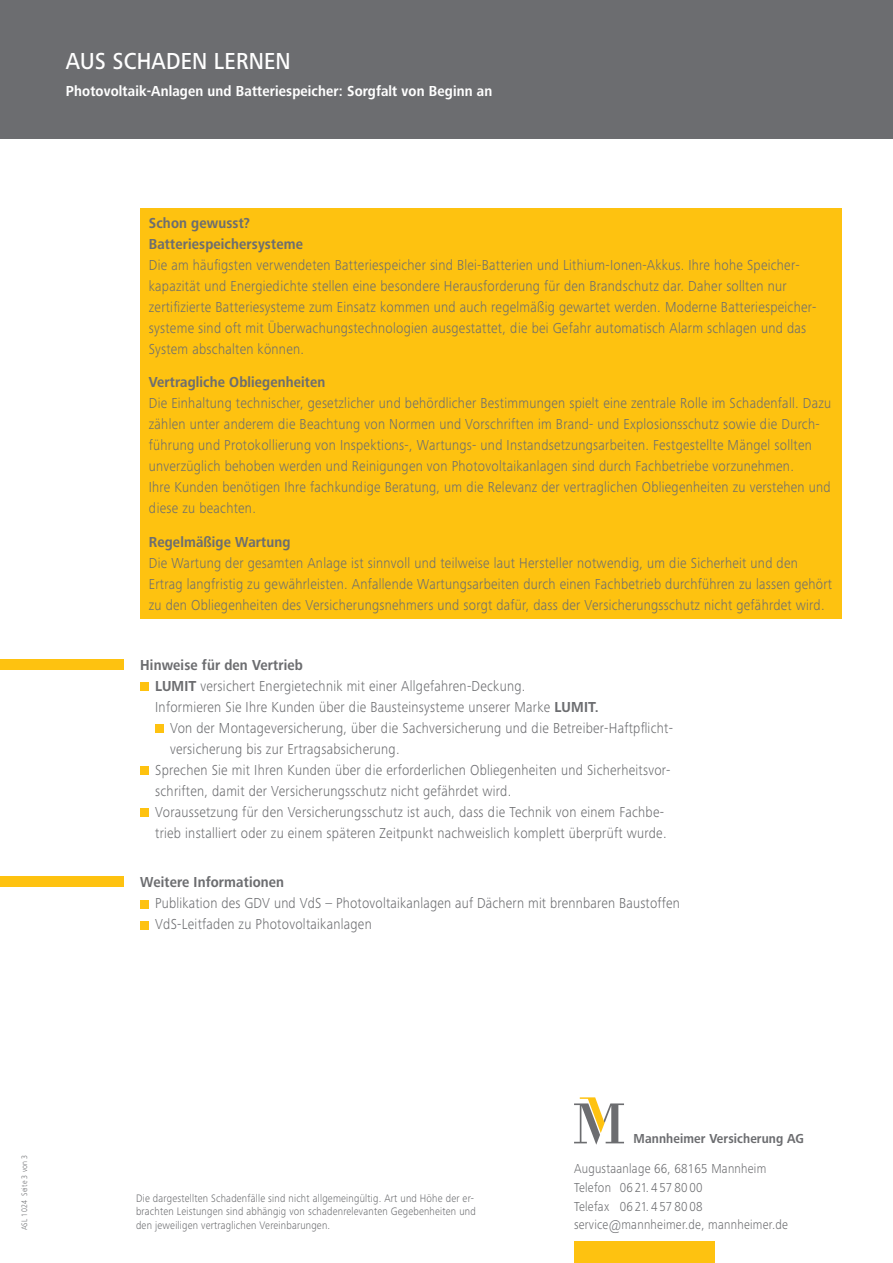
<style>
.page{position:relative;width:893px;height:1263px;background:#fff}
.page>*{position:absolute;margin:0;border:0;box-sizing:border-box;transform-origin:0 0}
.t1{font:500 24px "Frutiger Next Pro";letter-spacing:.01em;color:#fff;scale:.9 1}
.t2{font:300 15px/21px "Frutiger Next Pro";letter-spacing:.02em;color:#6c6d70;scale:.9 1}
.t3{font:700 15px/21px "Frutiger Next Pro";letter-spacing:.01em;color:#6c6d70;scale:.9 1}
.t4{font:700 15px "Frutiger Next Pro";letter-spacing:.01em;color:#fff;scale:.9 1}
.t5{font:300 13.5px/18.8px "Frutiger Next Pro";letter-spacing:.02em;color:#6c6d70;scale:.9 1}
.t6{font:700 13.5px "Frutiger Next Pro";letter-spacing:.01em;color:#6c6d70;scale:.9 1}
.t7{font:300 11.25px/13.5px "Frutiger Next Pro";letter-spacing:.02em;color:#6c6d70;scale:.9 1}
.t8{font:300 8.25px "Frutiger Next Pro";letter-spacing:.02em;color:#6c6d70;scale:.9 1}
.s1{font-weight:700}
</style>
<div class="page">
<div style="left:0;top:0;width:893px;height:138px;background:#6c6d70"></div>
<div style="left:574px;top:1242px;width:140px;height:21px;background:#fec210"></div>
<svg style="left:574px;top:1097px;width:50px;height:48px"></svg>
<div style="left:0;top:659px;width:123px;height:11px;background:#fec210"></div>
<div style="left:0;top:877px;width:123px;height:10px;background:#fec210"></div>
<div style="left:140px;top:682px;width:9px;height:9px;background:#fec210"></div>
<div style="left:155px;top:724px;width:9px;height:9px;background:#fec210"></div>
<div style="left:140px;top:766px;width:9px;height:9px;background:#fec210"></div>
<div style="left:140px;top:808px;width:9px;height:9px;background:#fec210"></div>
<div style="left:140px;top:900px;width:9px;height:8px;background:#fec210"></div>
<div style="left:140px;top:921px;width:9px;height:8px;background:#fec210"></div>
<div style="left:140px;top:208px;width:702px;height:411px;background:#fec210"></div>
<h1 class="t1" style="left:66px;top:48px;width:251px">AUS SCHADEN LERNEN</h1>
<p class="t4" style="left:66px;top:83px;width:475px">Photovoltaik-Anlagen und Batteriespeicher: Sorgfalt von Beginn an</p>
<p class="t3" style="left:149px;top:212px;width:173px">Schon gewusst?<br>Batteriespeichersysteme</p>
<p class="t2" style="left:149px;top:254px;width:743px">Die am häufigsten verwendeten Batteriespeicher sind Blei-Batterien und Lithium-Ionen-Akkus. Ihre hohe Speicher&shy;kapazität und Energiedichte stellen eine besondere Herausforderung für den Brandschutz dar. Daher sollten nur zertifizierte Batteriesysteme zum Einsatz kommen und auch regelmäßig gewartet werden. Moderne Batteriespeicher&shy;systeme sind oft mit Überwachungstechnologien ausgestattet, die bei Gefahr automatisch Alarm schlagen und das System abschalten können.</p>
<p class="t3" style="left:149px;top:372px;width:198px">Vertragliche Obliegenheiten</p>
<p class="t2" style="left:149px;top:393px;width:760px">Die Einhaltung technischer, gesetzlicher und behördlicher Bestimmungen spielt eine zentrale Rolle im Schadenfall. Dazu zählen unter anderem die Beachtung von Normen und Vorschriften im Brand- und Explosionsschutz sowie die Durch&shy;führung und Protokollierung von Inspektions-, Wartungs- und Instandsetzungsarbeiten. Festgestellte Mängel sollten unverzüglich behoben werden und Reinigungen von Photovoltaikanlagen sind durch Fachbetriebe vorzunehmen.<br>Ihre Kunden benötigen Ihre fachkundige Beratung, um die Relevanz der vertraglichen Obliegenheiten zu verstehen und diese zu beachten.</p>
<p class="t3" style="left:149px;top:532px;width:159px">Regelmäßige Wartung</p>
<p class="t2" style="left:149px;top:553px;width:761px">Die Wartung der gesamten Anlage ist sinnvoll und teilweise laut Hersteller notwendig, um die Sicherheit und den<br>Ertrag langfristig zu gewährleisten. Anfallende Wartungsarbeiten durch einen Fachbetrieb durchführen zu lassen gehört zu den Obliegenheiten des Versicherungsnehmers und sorgt dafür, dass der Versicherungsschutz nicht gefährdet wird.</p>
<p class="t3" style="left:140px;top:654px;width:182px">Hinweise für den Vertrieb</p>
<p class="t2" style="left:155px;top:675px;width:413px"><span class="s1">LUMIT</span> versichert Energietechnik mit einer Allgefahren-Deckung.</p>
<p class="t2" style="left:155px;top:696px;width:494px">Informieren Sie Ihre Kunden über die Bausteinsysteme unserer Marke <span class="s1">LUMIT.</span></p>
<p class="t2" style="left:170px;top:717px;width:560px">Von der Montageversicherung, über die Sachversicherung und die Betreiber-Haftpflicht-</p>
<p class="t2" style="left:170px;top:738px;width:256px">versicherung bis zur Ertragsabsicherung.</p>
<p class="t2" style="left:155px;top:759px;width:574px">Sprechen Sie mit Ihren Kunden über die erforderlichen Obliegenheiten und Sicherheitsvor-</p>
<p class="t2" style="left:155px;top:780px;width:397px">schriften, damit der Versicherungsschutz nicht gefährdet wird.</p>
<p class="t2" style="left:155px;top:801px;width:567px">Voraussetzung für den Versicherungsschutz ist auch, dass die Technik von einem Fachbe-</p>
<p class="t2" style="left:155px;top:822px;width:570px">trieb installiert oder zu einem späteren Zeitpunkt nachweislich komplett überprüft wurde.</p>
<p class="t3" style="left:140px;top:872px;width:161px">Weitere Informationen</p>
<p class="t2" style="left:155px;top:893px;width:584px">Publikation des GDV und VdS – Photovoltaikanlagen auf Dächern mit brennbaren Baustoffen<br>VdS-Leitfaden zu Photovoltaikanlagen</p>
<p class="t8" style="left:20px;top:1230px;width:85px;rotate:-90deg">ASL 1024 Seite 3 von 3</p>
<p class="t7" style="left:136px;top:1191px;width:379px">Die dargestellten Schadenfälle sind nicht allgemeingültig. Art und Höhe der er&shy;brachten Leistungen sind abhängig von schadenrelevanten Gegebenheiten und den jeweiligen vertraglichen Vereinbarungen.</p>
<p class="t6" style="left:634px;top:1130px;width:191px">Mannheimer Versicherung AG</p>
<p class="t5" style="left:574px;top:1159px;width:239px">Augustaanlage 66, 68165 Mannheim<br>Telefon 06 21. 4 57 80 00<br>Telefax 06 21. 4 57 80 08 service@mannheimer.de, mannheimer.de</p>
</div>
